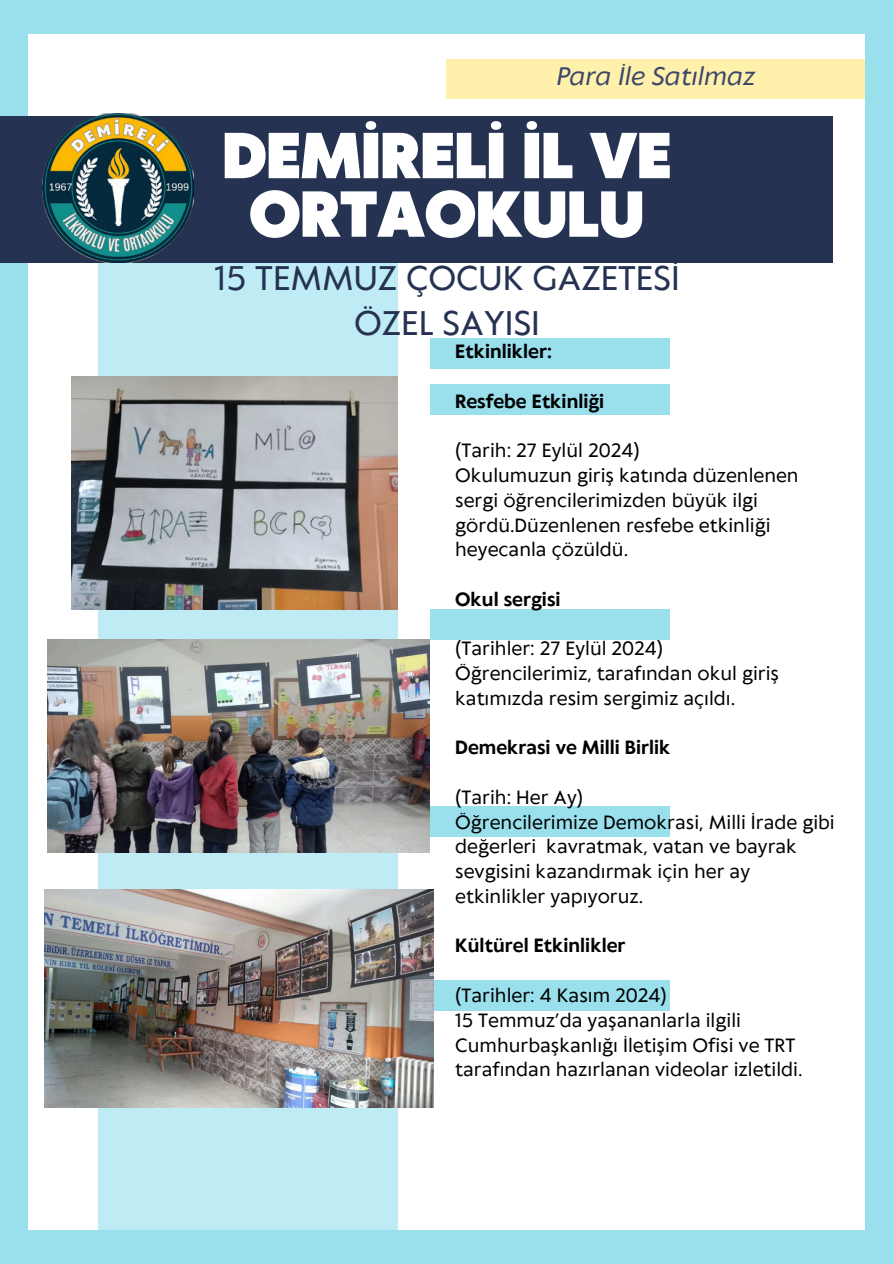
<style>
.page{position:relative;width:894px;height:1264px;background:#fff}
.page>*{position:absolute;margin:0;border:0;box-sizing:border-box;transform-origin:0 0}
.t1{font:900 60.75px/58.5px "Klein Text";color:#fff;text-align:center}
.t2{font:31.95px/44.7px "Klein Text";color:#253252;text-align:center}
.t3{font:italic 23.85px "Klein Text";color:#3c486a}
.t4{font:18px/24.8px "Klein Text";color:#000}
.t5{font:700 18px "Klein Text";color:#000}
</style>
<div class="page">
<div style="left:0;top:0;width:893px;height:1263px;background:#99dfec"></div>
<div style="left:29px;top:34px;width:835px;height:1195px;background:#fff"></div>
<div style="left:98px;top:210px;width:299px;height:1019px;background:#bfebf4"></div>
<div style="left:0;top:116px;width:832px;height:147px;background:#253252"></div>
<div style="left:429px;top:338px;width:240px;height:31px;background:#99dfec"></div>
<div style="left:429px;top:608px;width:240px;height:31px;background:#99dfec"></div>
<div style="left:429px;top:805px;width:240px;height:31px;background:#99dfec"></div>
<div style="left:429px;top:979px;width:240px;height:31px;background:#99dfec"></div>
<div style="left:429px;top:384px;width:240px;height:31px;background:#99dfec"></div>
<div style="left:446px;top:59px;width:418px;height:39px;background:#fff0ac"></div>
<img style="left:72px;top:376px;width:325px;height:233px">
<img style="left:48px;top:639px;width:381px;height:213px">
<img style="left:44px;top:889px;width:389px;height:218px">
<img style="left:42px;top:113px;width:151px;height:150px">
<h3 class="t3" style="left:556px;top:58px;width:200px">Para İle Satılmaz</h3>
<h1 class="t1" style="left:222px;top:123px;width:450px">DEMİRELİ İL VE<br>ORTAOKULU</h1>
<h2 class="t2" style="left:214px;top:254px;width:466px">15 TEMMUZ ÇOCUK GAZETESİ<br>ÖZEL SAYISI</h2>
<p class="t5" style="left:455px;top:338px;width:98px">Etkinlikler:</p>
<p class="t5" style="left:455px;top:387px;width:151px">Resfebe Etkinliği</p>
<p class="t4" style="left:455px;top:437px;width:345px">(Tarih: 27 Eylül 2024)<br>Okulumuzun giriş katında düzenlenen sergi öğrencilerimizden büyük ilgi gördü.Düzenlenen resfebe etkinliği heyecanla çözüldü.</p>
<p class="t5" style="left:455px;top:585px;width:107px">Okul sergisi</p>
<p class="t4" style="left:455px;top:635px;width:325px">(Tarihler: 27 Eylül 2024)<br>Öğrencilerimiz, tarafından okul giriş katımızda resim sergimiz açıldı.</p>
<p class="t5" style="left:455px;top:734px;width:217px">Demekrasi ve Milli Birlik</p>
<p class="t4" style="left:455px;top:784px;width:381px">(Tarih: Her Ay)<br>Öğrencilerimize Demokrasi, Milli İrade gibi değerleri kavratmak, vatan ve bayrak sevgisini kazandırmak için her ay etkinlikler yapıyoruz.</p>
<p class="t5" style="left:455px;top:932px;width:172px">Kültürel Etkinlikler</p>
<p class="t4" style="left:455px;top:982px;width:349px">(Tarihler: 4 Kasım 2024)<br>15 Temmuz’da yaşananlarla ilgili Cumhurbaşkanlığı İletişim Ofisi ve TRT tarafından hazırlanan videolar izletildi.</p>
</div>
